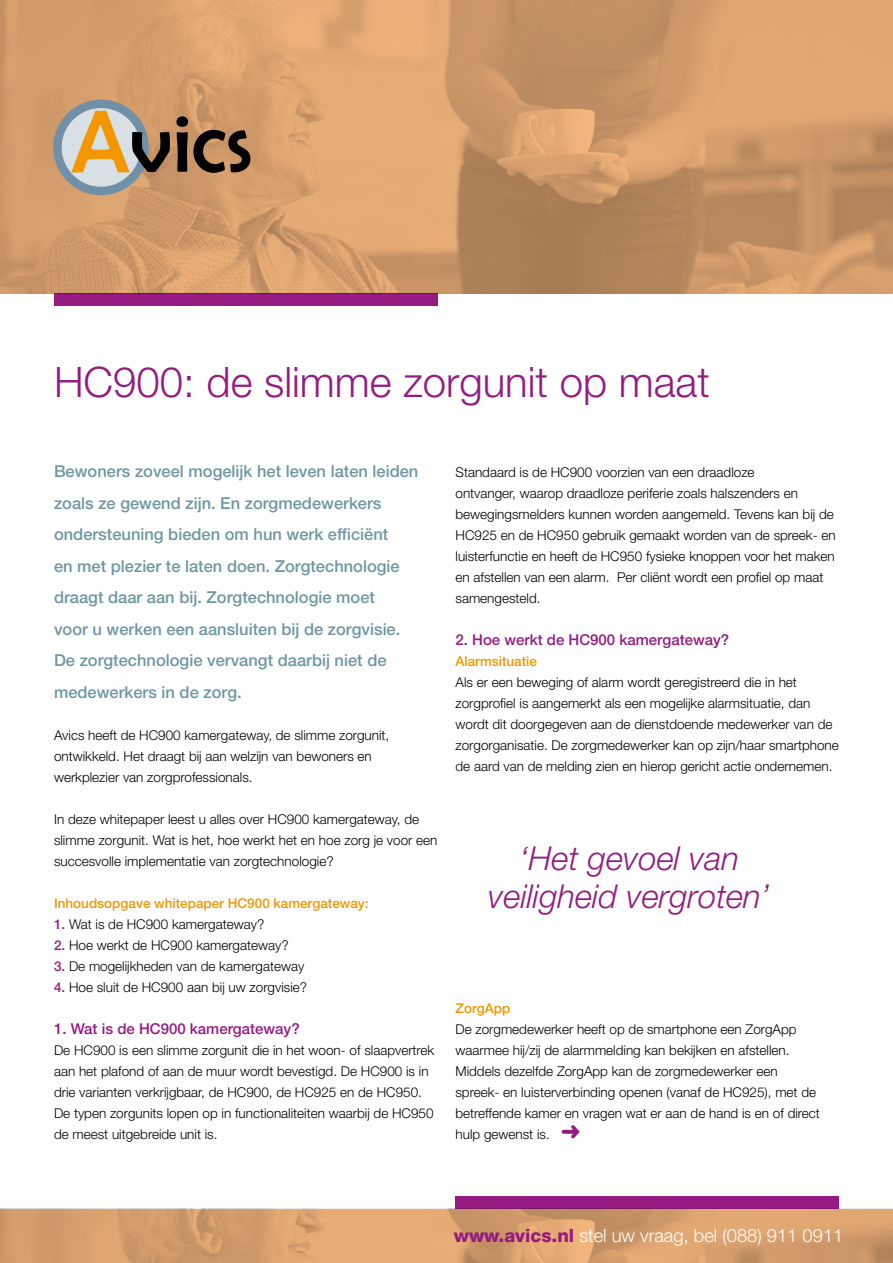
<style>
.page{position:relative;width:893px;height:1263px;background:#fff}
.page>*{position:absolute;margin:0;border:0;box-sizing:border-box;transform-origin:0 0}
.t1{font:300 42px "Helvetica Neue LT Std";color:#951b81}
.t2{font:italic 300 33px/38px "Helvetica Neue LT Std";color:#951b81;text-align:center}
.t3{font:300 18.3px "Helvetica Neue LT Std";color:#fff}
.t4{font:500 16.5px/31.5px "Helvetica Neue LT Std";color:#6e97a3}
.t5{font:500 15px "Helvetica Neue LT Std";color:#951b81}
.t6{font:300 13.5px/21px "Helvetica Neue LT Std";color:#000}
.t7{font:500 13.5px "Helvetica Neue LT Std";color:#f49600}
.s1{font-weight:500;color:#951b81}
.s2{color:#951b81}
.s3{font-weight:800;color:#951b81}
</style>
<div class="page">
<svg style="left:0;top:0;width:893px;height:293px;background:#d09a6a"></svg>
<svg style="left:0;top:1209px;width:893px;height:54px;background:#d79f6e"></svg>
<div style="left:54px;top:293px;width:383px;height:13px;background:#951b81"></div>
<div style="left:455px;top:1196px;width:384px;height:13px;background:#951b81"></div>
<svg style="left:57px;top:104px;width:88px;height:87px"></svg>
<div style="left:53px;top:100px;width:96px;height:95px;border:8px solid #6f90a7;border-radius:50%"></div>
<svg style="left:72px;top:111px;width:98px;height:61px;background:#b99d73"></svg>
<svg style="left:176px;top:116px;width:74px;height:57px;background:#7c5c3f"></svg>
<h1 class="t1" style="left:54px;top:356px;width:657px">HC900: de slimme zorgunit op maat</h1>
<p class="t4" style="left:54px;top:456px;width:366px">Bewoners zoveel mogelijk het leven laten leiden zoals ze gewend zijn. En zorgmedewerkers ondersteuning bieden om hun werk efficiënt<br>en met plezier te laten doen. Zorgtechnologie draagt daar aan bij. Zorgtechnologie moet<br>voor u werken een aansluiten bij de zorgvisie.<br>De zorgtechnologie vervangt daarbij niet de medewerkers in de zorg.</p>
<p class="t6" style="left:54px;top:724px;width:337px">Avics heeft de HC900 kamergateway, de slimme zorgunit, ontwikkeld. Het draagt bij aan welzijn van bewoners en werkplezier van zorgprofessionals.</p>
<p class="t6" style="left:54px;top:808px;width:385px">In deze whitepaper leest u alles over HC900 kamergateway, de slimme zorgunit. Wat is het, hoe werkt het en hoe zorg je voor een succesvolle implementatie van zorgtechnologie?</p>
<p class="t7" style="left:54px;top:895px;width:316px">Inhoudsopgave whitepaper HC900 kamergateway:</p>
<p class="t6" style="left:54px;top:913px;width:212px"><span class="s1">1.</span> Wat is de HC900 kamergateway?</p>
<p class="t6" style="left:54px;top:934px;width:236px"><span class="s1">2.</span> Hoe werkt de HC900 kamergateway?</p>
<p class="t6" style="left:54px;top:955px;width:252px"><span class="s1">3.</span> De mogelijkheden van de kamergateway</p>
<p class="t6" style="left:54px;top:976px;width:255px"><span class="s1">4.</span> Hoe sluit de HC900 aan bij uw zorgvisie?</p>
<p class="t5" style="left:54px;top:1020px;width:247px">1. Wat is de HC900 kamergateway?</p>
<p class="t6" style="left:54px;top:1039px;width:382px">De HC900 is een slimme zorgunit die in het woon- of slaapvertrek aan het plafond of aan de muur wordt bevestigd. De HC900 is in drie varianten verkrijgbaar, de HC900, de HC925 en de HC950.<br>De typen zorgunits lopen op in functionaliteiten waarbij de HC950 de meest uitgebreide unit is.</p>
<p class="t6" style="left:455px;top:462px;width:382px">Standaard is de HC900 voorzien van een draadloze<br>ontvanger, waarop draadloze periferie zoals halszenders en bewegingsmelders kunnen worden aangemeld. Tevens kan bij de HC925 en de HC950 gebruik gemaakt worden van de spreek- en luisterfunctie en heeft de HC950 fysieke knoppen voor het maken en afstellen van een alarm. Per cliënt wordt een profiel op maat samengesteld.</p>
<p class="t5" style="left:455px;top:631px;width:275px">2. Hoe werkt de HC900 kamergateway?</p>
<p class="t7" style="left:455px;top:654px;width:83px">Alarmsituatie</p>
<p class="t6" style="left:455px;top:672px;width:385px">Als er een beweging of alarm wordt geregistreerd die in het zorgprofiel is aangemerkt als een mogelijke alarmsituatie, dan wordt dit doorgegeven aan de dienstdoende medewerker van de zorgorganisatie. De zorgmedewerker kan op zijn/haar smartphone de aard van de melding zien en hierop gericht actie ondernemen.</p>
<h2 class="t2" style="left:488px;top:839px;width:283px">‘Het gevoel van veiligheid vergroten’</h2>
<p class="t7" style="left:455px;top:1000px;width:56px">ZorgApp</p>
<p class="t6" style="left:455px;top:1018px;width:366px">De zorgmedewerker heeft op de smartphone een ZorgApp waarmee hij/zij de alarmmelding kan bekijken en afstellen.<br>Middels dezelfde ZorgApp kan de zorgmedewerker een spreek- en luisterverbinding openen (vanaf de HC925), met de betreffende kamer en vragen wat er aan de hand is en of direct hulp gewenst is. <span class="s2">➜</span></p>
<h3 class="t3" style="left:454px;top:1224px;width:391px"><span class="s3">www.avics.nl</span> stel uw vraag, bel (088) 911 0911</h3>
</div>
